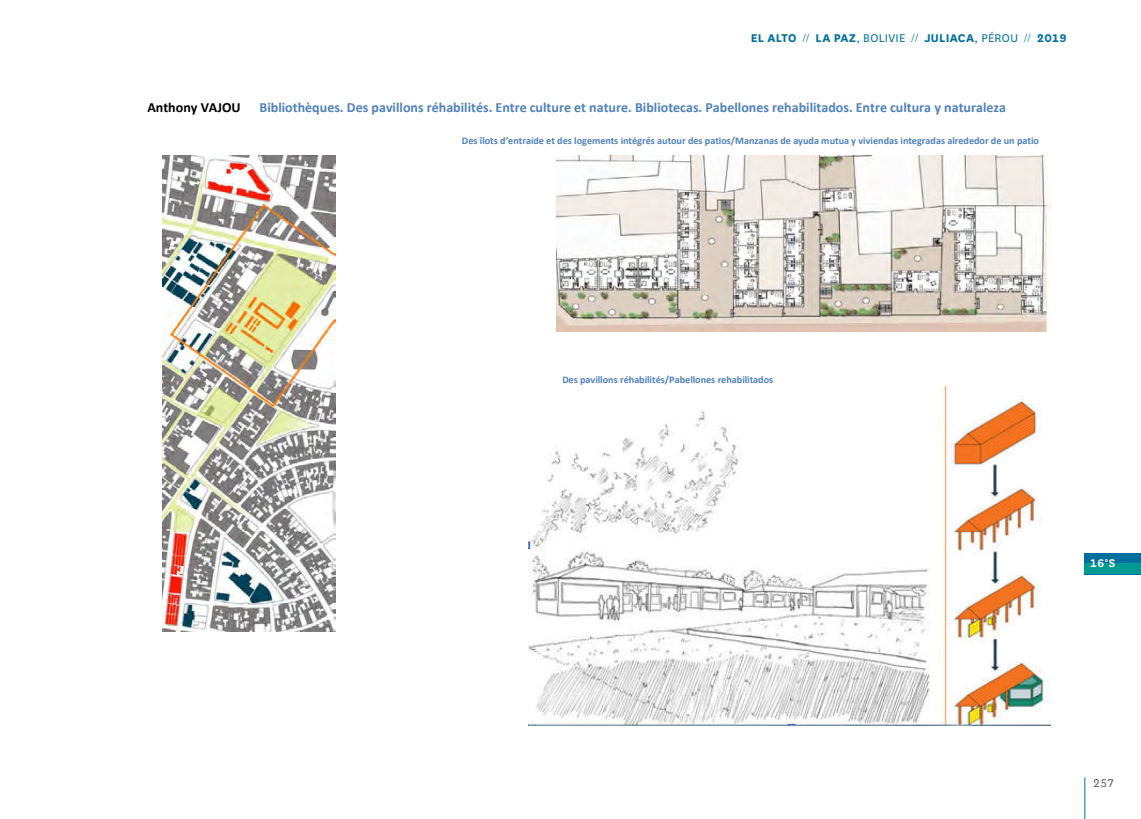
<style>
.page{position:relative;width:1141px;height:819px;background:#fff}
.page>*{position:absolute;margin:0;border:0;box-sizing:border-box;transform-origin:0 0}
.t1{font:700 14px "Calibri";color:#4f81bd}
.t2{font:700 14px "Calibri";color:#000}
.t3{font:700 13.12px "National";letter-spacing:.025em;color:#006f9e}
.t4{font:600 13.12px "National";color:#fff}
.t5{font:13.12px "National";color:#505456}
.t6{font:700 10.15px "Calibri";color:#4f81bd}
.s1{font-weight:300}
.s2{font-weight:400}
</style>
<div class="page">
<img style="left:163px;top:156px;width:173px;height:475px">
<img style="left:557px;top:156px;width:494px;height:175px">
<img style="left:528px;top:386px;width:523px;height:339px">
<div style="left:1085px;top:553px;width:56px;height:21px;background:#006f9e"></div>
<div style="left:1085px;top:563px;width:56px;height:11px;background:#009a93"></div>
<hr style="left:1085px;top:777px;width:1px;height:42px;background:#006f9e">
<p class="t3" style="left:751px;top:29px;width:318px">EL ALTO <span class="s1">//</span> LA PAZ<span class="s2">, BOLIVIE</span> <span class="s1">//</span> JULIACA<span class="s2">, PÉROU</span> <span class="s1">//</span> 2019</p>
<h1 class="t2" style="left:147px;top:99px;width:95px">Anthony VAJOU</h1>
<h1 class="t1" style="left:260px;top:99px;width:748px">Bibliothèques. Des pavillons réhabilités. Entre culture et nature. Bibliotecas. Pabellones rehabilitados. Entre cultura y naturaleza</h1>
<p class="t6" style="left:462px;top:134px;width:579px">Des îlots d’entraide et des logements intégrés autour des patios/Manzanas de ayuda mutua y viviendas integradas alrededor de un patio</p>
<p class="t6" style="left:562px;top:373px;width:212px">Des pavillons réhabilités/Pabellones rehabilitados</p>
<p class="t4" style="left:1090px;top:554px;width:27px">16°S</p>
<p class="t5" style="left:1093px;top:774px;width:23px">257</p>
</div>
